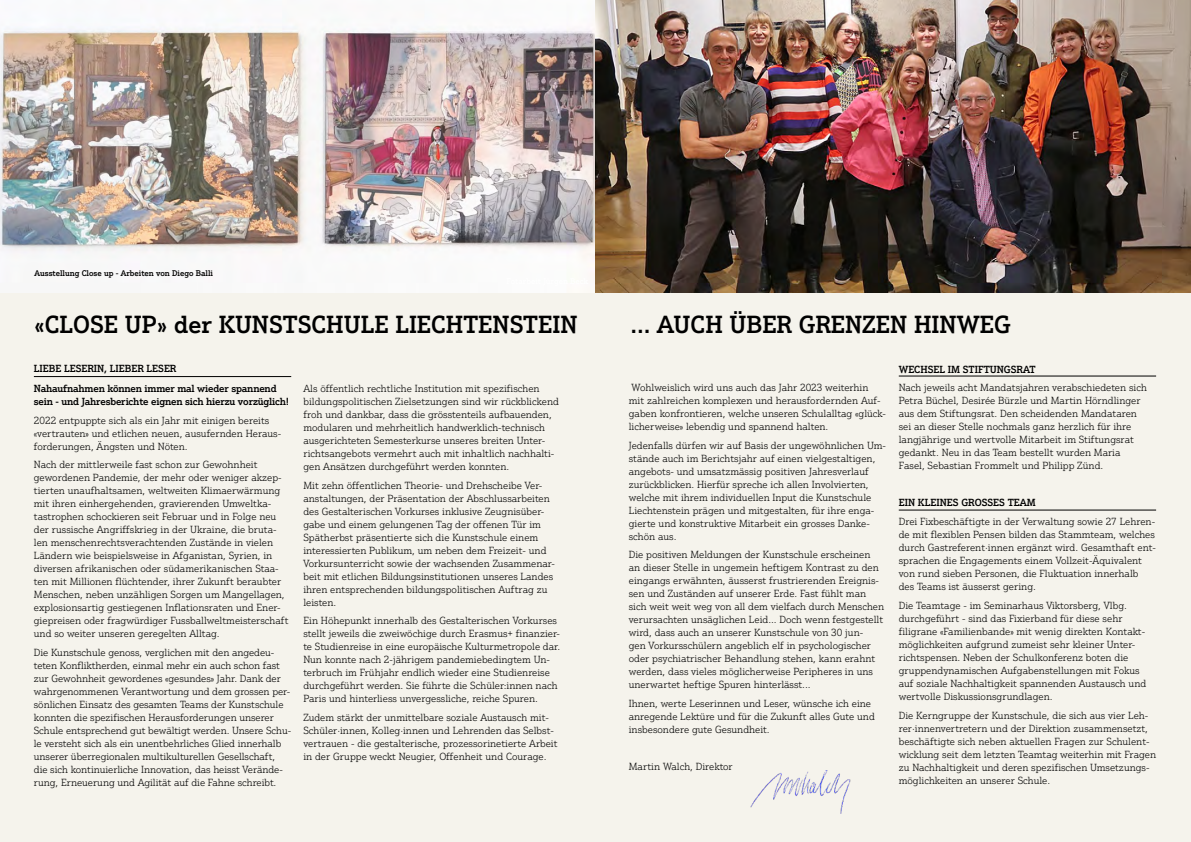
<style>
.page{position:relative;width:1191px;height:842px;background:#fff}
.page>*{position:absolute;margin:0;border:0;box-sizing:border-box;transform-origin:0 0}
.t1{font:500 24px "Justus Pro";color:#000}
.t2{font:300 10px/13px "Justus Pro";color:#000}
.t3{font:500 10px/19.7px "Justus Pro";letter-spacing:-.015em;color:#000}
.t4{font:500 8px "Justus Pro";color:#000}
</style>
<div class="page">
<div style="left:0;top:292px;width:1191px;height:550px;background:#f5f3ec"></div>
<hr style="left:898px;top:375px;width:258px;height:1px;background:#000">
<hr style="left:898px;top:509px;width:258px;height:1px;background:#000">
<hr style="left:34px;top:376px;width:257px;height:1px;background:#000">
<img style="left:736px;top:770px;width:130px;height:44px">
<img style="left:0;top:0;width:1191px;height:292px">
<p class="t4" style="left:35px;top:268px;width:180px">Ausstellung Close up - Arbeiten von Diego Balli</p>
<h1 class="t1" style="left:34px;top:309px;width:545px">«CLOSE UP» der KUNSTSCHULE LIECHTENSTEIN</h1>
<h1 class="t1" style="left:630px;top:309px;width:382px">... AUCH ÜBER GRENZEN HINWEG</h1>
<p class="t3" style="left:34px;top:359px;width:244px">LIEBE LESERIN, LIEBER LESER<br>Nahaufnahmen können immer mal wieder spannend</p>
<p class="t3" style="left:34px;top:391px;width:257px">sein - und Jahresberichte eignen sich hierzu vorzüglich!</p>
<p class="t2" style="left:34px;top:413px;width:249px">2022 entpuppte sich als ein Jahr mit einigen bereits «vertrauten» und etlichen neuen, ausufernden Heraus&shy;forderungen, Ängsten und Nöten.</p>
<p class="t2" style="left:34px;top:458px;width:256px">Nach der mittlerweile fast schon zur Gewohnheit gewordenen Pandemie, der mehr oder weniger akzep&shy;tierten unaufhaltsamen, weltweiten Klimaerwärmung mit ihren einhergehenden, gravierenden Umweltka&shy;tastrophen schockieren seit Februar und in Folge neu der russische Angriffskrieg in der Ukraine, die bruta&shy;len menschenrechtsverachtenden Zustände in vielen Ländern wie beispielsweise in Afganistan, Syrien, in diversen afrikanischen oder südamerikanischen Staa&shy;ten mit Millionen flüchtender, ihrer Zukunft beraubter Menschen, neben unzähligen Sorgen um Mangellagen, explosionsartig gestiegenen Inflationsraten und Ener&shy;giepreisen oder fragwürdiger Fussballweltmeisterschaft und so weiter unseren geregelten Alltag.</p>
<p class="t2" style="left:34px;top:646px;width:259px">Die Kunstschule genoss, verglichen mit den angedeu&shy;teten Konfliktherden, einmal mehr ein auch schon fast zur Gewohnheit gewordenes «gesundes» Jahr. Dank der wahrgenommenen Verantwortung und dem grossen per&shy;sönlichen Einsatz des gesamten Teams der Kunstschule konnten die spezifischen Herausforderungen unserer Schule entsprechend gut bewältigt werden. Unsere Schu&shy;le versteht sich als ein unentbehrliches Glied innerhalb unserer überregionalen multikulturellen Gesellschaft, die sich kontinuierliche Innovation, das heisst Verände&shy;rung, Erneuerung und Agilität auf die Fahne schreibt.</p>
<p class="t2" style="left:303px;top:382px;width:257px">Als öffentlich rechtliche Institution mit spezifischen bildungspolitischen Zielsetzungen sind wir rückblickend froh und dankbar, dass die grösstenteils aufbauenden, modularen und mehrheitlich handwerklich-technisch ausgerichteten Semesterkurse unseres breiten Unter&shy;richtsangebots vermehrt auch mit inhaltlich nachhalti&shy;gen Ansätzen durchgeführt werden konnten.</p>
<p class="t2" style="left:303px;top:479px;width:253px">Mit zehn öffentlichen Theorie- und Drehscheibe Ver&shy;anstaltungen, der Präsentation der Abschlussarbeiten des Gestalterischen Vorkurses inklusive Zeugnisüber&shy;gabe und einem gelungenen Tag der offenen Tür im Spätherbst präsentierte sich die Kunstschule einem interessierten Publikum, um neben dem Freizeit- und Vorkursunterricht sowie der wachsenden Zusammenar&shy;beit mit etlichen Bildungsinstitutionen unseres Landes ihren entsprechenden bildungspolitischen Auftrag zu leisten.</p>
<p class="t2" style="left:303px;top:614px;width:258px">Ein Höhepunkt innerhalb des Gestalterischen Vorkurses stellt jeweils die zweiwöchige durch Erasmus+ finanzier&shy;te Studienreise in eine europäische Kulturmetropole dar.<br>Nun konnte nach 2-jährigem pandemiebedingtem Un&shy;terbruch im Frühjahr endlich wieder eine Studienreise durchgeführt werden. Sie führte die Schüler:innen nach Paris und hinterliess unvergessliche, reiche Spuren.</p>
<p class="t2" style="left:303px;top:711px;width:256px">Zudem stärkt der unmittelbare soziale Austausch mit-Schüler·innen, Kolleg·innen und Lehrenden das Selbst&shy;vertrauen - die gestalterische, prozessorinetierte Arbeit in der Gruppe weckt Neugier, Offenheit und Courage.</p>
<p class="t2" style="left:629px;top:381px;width:259px">Wohlweislich wird uns auch das Jahr 2023 weiterhin<br>mit zahlreichen komplexen und herausfordernden Auf&shy;gaben konfrontieren, welche unseren Schulalltag «glück&shy;licherweise» lebendig und spannend halten.</p>
<p class="t2" style="left:629px;top:438px;width:259px">Jedenfalls dürfen wir auf Basis der ungewöhnlichen Um&shy;stände auch im Berichtsjahr auf einen vielgestaltigen, angebots- und umsatzmässig positiven Jahresverlauf zurückblicken. Hierfür spreche ich allen Involvierten, welche mit ihrem individuellen Input die Kunstschule Liechtenstein prägen und mitgestalten, für ihre enga&shy;gierte und konstruktive Mitarbeit ein grosses Danke&shy;schön aus.</p>
<p class="t2" style="left:629px;top:548px;width:257px">Die positiven Meldungen der Kunstschule erscheinen an dieser Stelle in ungemein heftigem Kontrast zu den eingangs erwähnten, äusserst frustrierenden Ereignis&shy;sen und Zuständen auf unserer Erde. Fast fühlt man sich weit weit weg von all dem vielfach durch Menschen verursachten unsäglichen Leid... Doch wenn festgestellt wird, dass auch an unserer Kunstschule von 30 jun-<br>gen Vorkursschülern angeblich elf in psychologischer oder psychiatrischer Behandlung stehen, kann erahnt werden, dass vieles möglicherweise Peripheres in uns unerwartet heftige Spuren hinterlässt...</p>
<p class="t2" style="left:629px;top:697px;width:247px">Ihnen, werte Leserinnen und Leser, wünsche ich eine anregende Lektüre und für die Zukunft alles Gute und insbesondere gute Gesundheit.</p>
<p class="t2" style="left:629px;top:760px;width:105px">Martin Walch, Direktor</p>
<p class="t3" style="left:898px;top:359px;width:138px">WECHSEL IM STIFTUNGSRAT</p>
<p class="t2" style="left:898px;top:381px;width:249px">Nach jeweils acht Mandatsjahren verabschiedeten sich Petra Büchel, Desirée Bürzle und Martin Hörndlinger aus dem Stiftungsrat. Den scheidenden Mandataren sei an dieser Stelle nochmals ganz herzlich für ihre langjährige und wertvolle Mitarbeit im Stiftungsrat gedankt. Neu in das Team bestellt wurden Maria Fasel, Sebastian Frommelt und Philipp Zünd.</p>
<p class="t3" style="left:898px;top:492px;width:138px">EIN KLEINES GROSSES TEAM</p>
<p class="t2" style="left:898px;top:515px;width:259px">Drei Fixbeschäftigte in der Verwaltung sowie 27 Lehren&shy;de mit flexiblen Pensen bilden das Stammteam, welches durch Gastreferent·innen ergänzt wird. Gesamthaft ent&shy;sprachen die Engagements einem Vollzeit-Äquivalent von rund sieben Personen, die Fluktuation innerhalb des Teams ist äusserst gering.</p>
<p class="t2" style="left:898px;top:599px;width:249px">Die Teamtage - im Seminarhaus Viktorsberg, Vlbg. durchgeführt - sind das Fixierband für diese sehr filigrane «Familienbande» mit wenig direkten Kontakt&shy;möglichkeiten aufgrund zumeist sehr kleiner Unter&shy;richtspensen. Neben der Schulkonferenz boten die gruppendynamischen Aufgabenstellungen mit Fokus auf soziale Nachhaltigkeit spannenden Austausch und wertvolle Diskussionsgrundlagen.</p>
<p class="t2" style="left:898px;top:708px;width:259px">Die Kerngruppe der Kunstschule, die sich aus vier Leh&shy;rer·innenvertretern und der Direktion zusammensetzt, beschäftigte sich neben aktuellen Fragen zur Schulent&shy;wicklung seit dem letzten Teamtag weiterhin mit Fragen zu Nachhaltigkeit und deren spezifischen Umsetzungs&shy;möglichkeiten an unserer Schule.</p>
</div>
